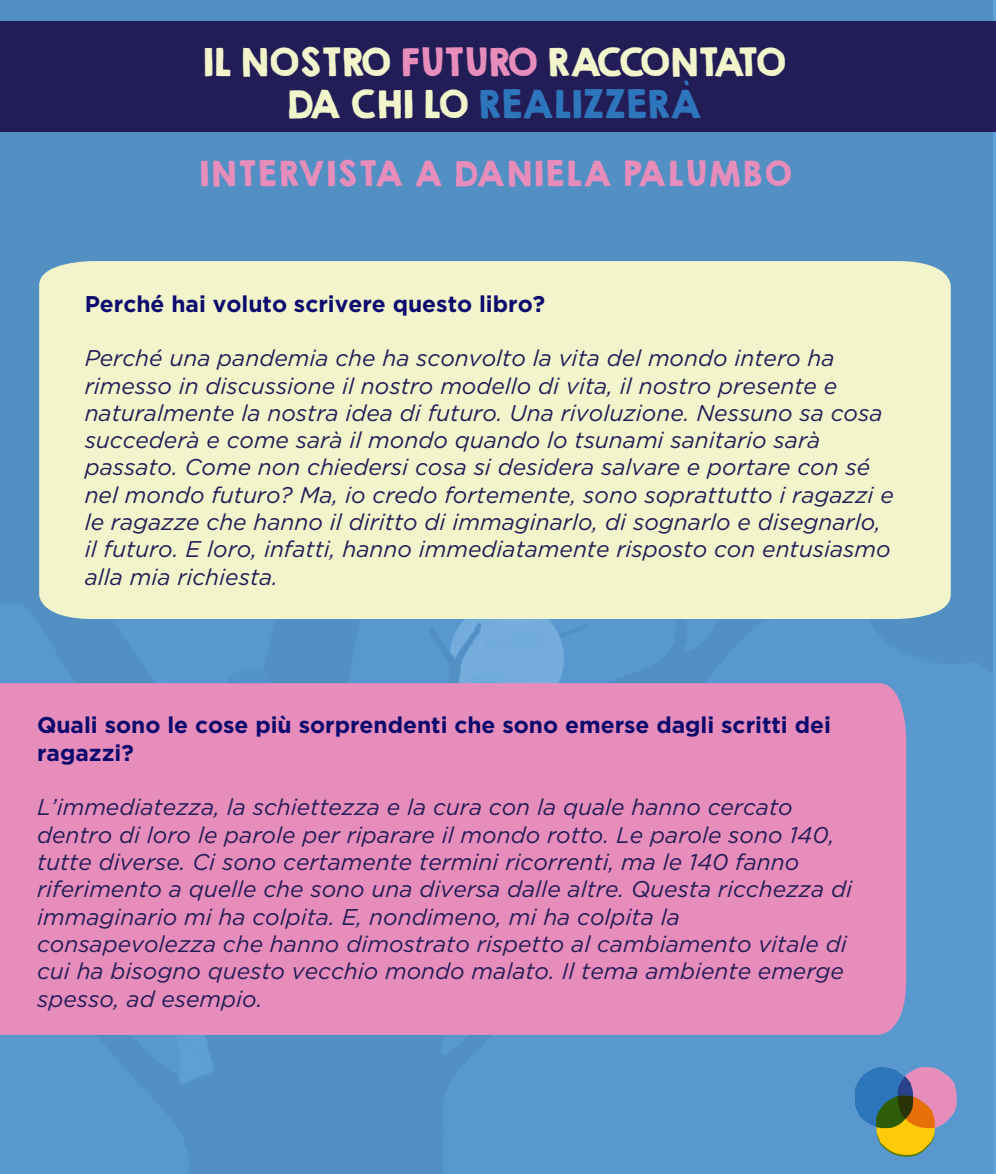
<style>
.page{position:relative;width:996px;height:1174px;background:#fff}
.page>*{position:absolute;margin:0;border:0;box-sizing:border-box;transform-origin:0 0}
.t1{font:35px/42px "KGHAPPY Solid";letter-spacing:-.05em;color:#f2f5cb;text-align:center}
.t2{font:31.5px "KGHAPPY Solid";color:#e78dbb}
.t3{font:italic 22.75px/27.3px "Gotham";color:#231d57}
.t4{font:700 22.75px/27.3px "Gotham";color:#0c0a6d}
.s1{color:#e78dbb}
.s2{color:#2e76bc}
</style>
<div class="page">
<svg style="left:991px;top:1px;width:4px;height:1172px;background:#5a9acf"></svg>
<img style="left:0;top:0;width:991px;height:1174px">
<div style="left:0;top:21px;width:995px;height:111px;background:#231d57"></div>
<div style="left:39px;top:261px;width:911px;height:358px;background:#f2f5cb"></div>
<div style="left:0;top:683px;width:905px;height:352px;background:#e78dbb"></div>
<svg style="left:853px;top:1067px;width:103px;height:89px;background:#888a86"></svg>
<h1 class="t1" style="left:200px;top:40px;width:586px">IL NOSTRO <span class="s1">FUTURO</span> RACCONTATO<br>DA CHI LO <span class="s2">REALIZZERÀ</span></h1>
<h2 class="t2" style="left:197px;top:150px;width:595px">INTERVISTA A DANIELA PALUMBO</h2>
<p class="t4" style="left:85px;top:290px;width:462px">Perché hai voluto scrivere questo libro?</p>
<p class="t3" style="left:85px;top:344px;width:810px">Perché una pandemia che ha sconvolto la vita del mondo intero ha rimesso in discussione il nostro modello di vita, il nostro presente e naturalmente la nostra idea di futuro. Una rivoluzione. Nessuno sa cosa succederà e come sarà il mondo quando lo tsunami sanitario sarà passato. Come non chiedersi cosa si desidera salvare e portare con sé nel mondo futuro? Ma, io credo fortemente, sono soprattutto i ragazzi e le ragazze che hanno il diritto di immaginarlo, di sognarlo e disegnarlo, il futuro. E loro, infatti, hanno immediatamente risposto con entusiasmo alla mia richiesta.</p>
<p class="t4" style="left:37px;top:711px;width:795px">Quali sono le cose più sorprendenti che sono emerse dagli scritti dei ragazzi?</p>
<p class="t3" style="left:37px;top:793px;width:816px">L’immediatezza, la schiettezza e la cura con la quale hanno cercato dentro di loro le parole per riparare il mondo rotto. Le parole sono 140, tutte diverse. Ci sono certamente termini ricorrenti, ma le 140 fanno riferimento a quelle che sono una diversa dalle altre. Questa ricchezza di immaginario mi ha colpita. E, nondimeno, mi ha colpita la consapevolezza che hanno dimostrato rispetto al cambiamento vitale di cui ha bisogno questo vecchio mondo malato. Il tema ambiente emerge spesso, ad esempio.</p>
</div>
